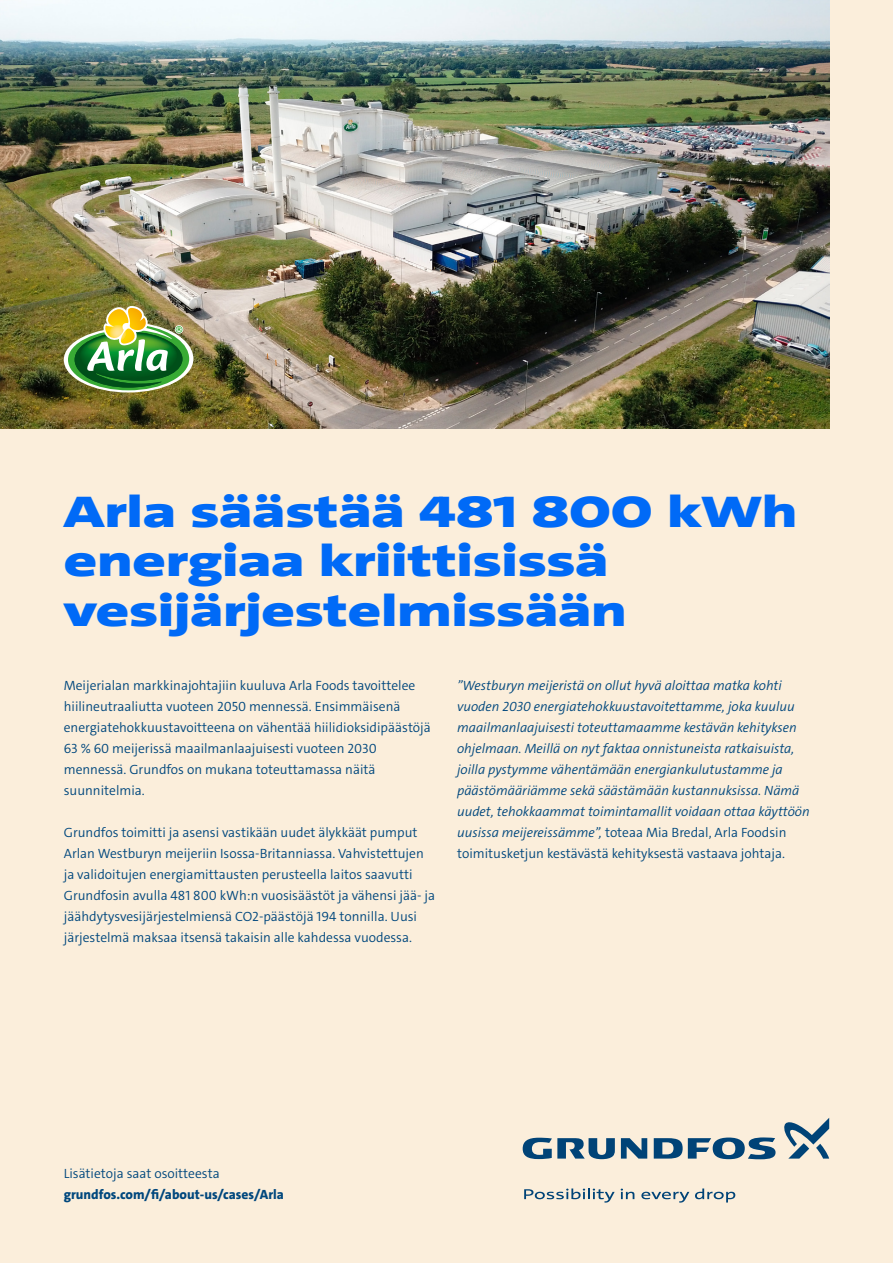
<style>
.page{position:relative;width:893px;height:1263px;background:#fbeedb}
.page>*{position:absolute;margin:0;border:0;box-sizing:border-box;transform-origin:0 0}
.t1{font:900 45px/49.5px "Grundfos The Sans Extd";letter-spacing:-.005em;color:#006af7}
.t2{font:300 13.5px/21px "Grundfos The Sans";color:#00477d}
.t3{font:italic 300 13.5px/21px "Grundfos The Sans";color:#00477d}
.t4{font:800 13.5px "Grundfos The Sans";color:#00477d}
.s1{font-style:normal}
</style>
<div class="page">
<img style="left:0;top:0;width:829px;height:428px">
<img style="left:64px;top:306px;width:129px;height:86px">
<svg style="left:621px;top:1138px;width:26px;height:20px"></svg>
<svg style="left:523px;top:1138px;width:92px;height:21px"></svg>
<svg style="left:654px;top:1137px;width:121px;height:22px"></svg>
<svg style="left:784px;top:1118px;width:45px;height:40px"></svg>
<svg style="left:524px;top:1188px;width:91px;height:14px"></svg>
<svg style="left:621px;top:1188px;width:13px;height:11px"></svg>
<svg style="left:641px;top:1191px;width:48px;height:11px"></svg>
<svg style="left:695px;top:1188px;width:40px;height:14px"></svg>
<h1 class="t1" style="left:64px;top:487px;width:735px">Arla säästää 481 800 kWh energiaa kriittisissä vesijärjestelmissään</h1>
<p class="t2" style="left:64px;top:675px;width:369px">Meijerialan markkinajohtajiin kuuluva Arla Foods tavoittelee hiilineutraaliutta vuoteen 2050 mennessä. Ensimmäisenä energiatehokkuustavoitteena on vähentää hiilidioksidipäästöjä 63 % 60 meijerissä maailmanlaajuisesti vuoteen 2030 mennessä. Grundfos on mukana toteuttamassa näitä suunnitelmia.</p>
<p class="t2" style="left:64px;top:822px;width:373px">Grundfos toimitti ja asensi vastikään uudet älykkäät pumput Arlan Westburyn meijeriin Isossa-Britanniassa. Vahvistettujen ja validoitujen energiamittausten perusteella laitos saavutti Grundfosin avulla 481 800 kWh:n vuosisäästöt ja vähensi jää‑ ja jäähdytysvesijärjestelmiensä CO2-päästöjä 194 tonnilla. Uusi järjestelmä maksaa itsensä takaisin alle kahdessa vuodessa.</p>
<p class="t3" style="left:457px;top:675px;width:354px">”Westburyn meijeristä on ollut hyvä aloittaa matka kohti vuoden 2030 energiatehokkuustavoitettamme, joka kuuluu maailmanlaajuisesti toteuttamaamme kestävän kehityksen ohjelmaan. Meillä on nyt faktaa onnistuneista ratkaisuista, joilla pystymme vähentämään energiankulutustamme ja päästömääriämme sekä säästämään kustannuksissa. Nämä uudet, tehokkaammat toimintamallit voidaan ottaa käyttöön uusissa meijereissämme”, <span class="s1">toteaa Mia Bredal, Arla Foodsin toimitusketjun kestävästä kehityksestä vastaava johtaja.</span></p>
<p class="t2" style="left:64px;top:1163px;width:157px">Lisätietoja saat osoitteesta</p>
<p class="t4" style="left:64px;top:1186px;width:222px">grundfos.com/fi/about-us/cases/Arla</p>
</div>
